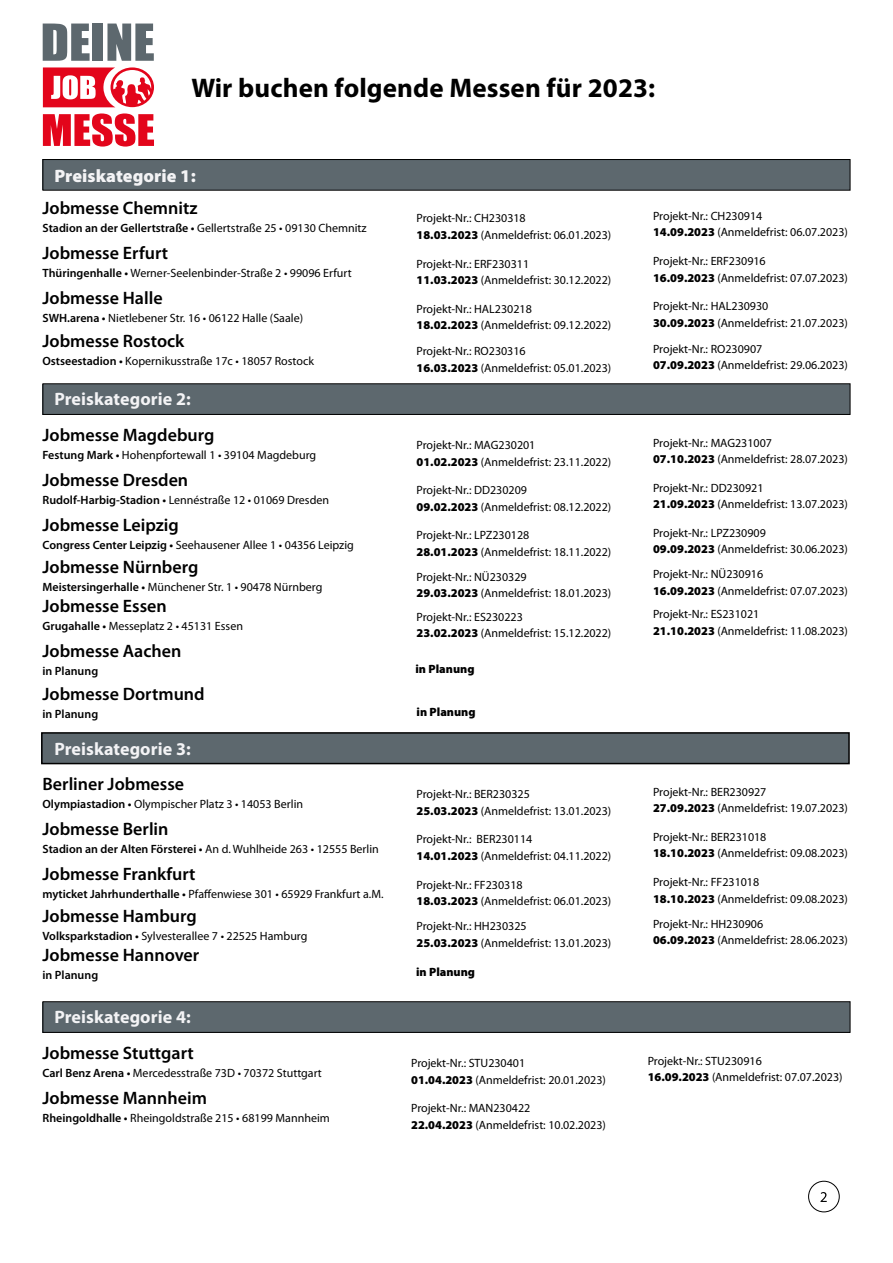
<style>
.page{position:relative;width:893px;height:1263px;background:#fff}
.page>*{position:absolute;margin:0;border:0;box-sizing:border-box;transform-origin:0 0}
.t1{font:700 27px "Myriad Pro";letter-spacing:.005em;color:#000}
.t2{font:600 18px "Myriad Pro";color:#000}
.t3{font:700 18px "Myriad Pro";letter-spacing:.005em;color:#f3f3f5}
.t4{font:900 18px "Myriad Pro";letter-spacing:.005em;color:#f3f3f5}
.t5{font:12px/16.5px "Myriad Pro";color:#000}
.t6{font:900 12px "Myriad Pro";color:#000}
.t7{font:600 12px "Myriad Pro";color:#000}
.s1{font-weight:600}
.s2{font-weight:900}
</style>
<div class="page">
<svg style="left:42px;top:159px;width:809px;height:32px;background:#586268"></svg>
<div style="left:808px;top:1181px;width:32px;height:31px;border:1px solid #000;border-radius:50%"></div>
<svg style="left:820px;top:1192px;width:7px;height:10px"></svg>
<svg style="left:43px;top:24px;width:47px;height:37px"></svg>
<div style="left:93px;top:24px;width:10px;height:37px;background:#5d686e"></div>
<svg style="left:107px;top:24px;width:47px;height:37px"></svg>
<svg style="left:43px;top:113px;width:111px;height:34px"></svg>
<svg style="left:43px;top:67px;width:111px;height:40px"></svg>
<svg style="left:42px;top:383px;width:809px;height:32px;background:#586268"></svg>
<div style="left:42px;top:733px;width:807px;height:30px;background:#5d686e"></div>
<div style="left:41px;top:732px;width:809px;height:32px;border:2px solid #000"></div>
<svg style="left:42px;top:1001px;width:809px;height:32px;background:#586267"></svg>
<h1 class="t1" style="left:191px;top:70px;width:465px">Wir buchen folgende Messen für 2023:</h1>
<h2 class="t4" style="left:54px;top:164px;width:143px">Preiskategorie 1:</h2>
<h2 class="t2" style="left:43px;top:197px;width:157px">Jobmesse Chemnitz</h2>
<p class="t5" style="left:43px;top:220px;width:326px"><span class="s1">Stadion an der Gellertstraße •</span> Gellertstraße 25 • 09130 Chemnitz</p>
<p class="t5" style="left:653px;top:207px;width:196px">Projekt-Nr.: CH230914<br><span class="s2">14.09.2023</span> (Anmeldefrist: 06.07.2023)</p>
<p class="t5" style="left:416px;top:210px;width:196px">Projekt-Nr.: CH230318<br><span class="s2">18.03.2023</span> (Anmeldefrist: 06.01.2023)</p>
<h2 class="t2" style="left:43px;top:242px;width:127px">Jobmesse Erfurt</h2>
<p class="t5" style="left:43px;top:265px;width:311px"><span class="s1">Thüringenhalle •</span> Werner-Seelenbinder-Straße 2 • 99096 Erfurt</p>
<p class="t5" style="left:653px;top:253px;width:196px">Projekt-Nr.: ERF230916<br><span class="s2">16.09.2023</span> (Anmeldefrist: 07.07.2023)</p>
<p class="t5" style="left:416px;top:300px;width:196px">Projekt-Nr.: HAL230218<br><span class="s2">18.02.2023</span> (Anmeldefrist: 09.12.2022)</p>
<p class="t5" style="left:416px;top:255px;width:196px">Projekt-Nr.: ERF230311<br><span class="s2">11.03.2023</span> (Anmeldefrist: 30.12.2022)</p>
<h2 class="t2" style="left:43px;top:287px;width:122px">Jobmesse Halle</h2>
<p class="t5" style="left:43px;top:310px;width:262px"><span class="s1">SWH.arena •</span> Nietlebener Str. 16 • 06122 Halle (Saale)</p>
<p class="t5" style="left:653px;top:298px;width:196px">Projekt-Nr.: HAL230930<br><span class="s2">30.09.2023</span> (Anmeldefrist: 21.07.2023)</p>
<h2 class="t2" style="left:43px;top:329px;width:143px">Jobmesse Rostock</h2>
<p class="t5" style="left:43px;top:352px;width:273px"><span class="s1">Ostseestadion •</span> Kopernikusstraße 17c • 18057 Rostock</p>
<p class="t5" style="left:653px;top:340px;width:196px">Projekt-Nr.: RO230907<br><span class="s2">07.09.2023</span> (Anmeldefrist: 29.06.2023)</p>
<p class="t5" style="left:416px;top:343px;width:196px">Projekt-Nr.: RO230316<br><span class="s2">16.03.2023</span> (Anmeldefrist: 05.01.2023)</p>
<h2 class="t3" style="left:54px;top:388px;width:138px">Preiskategorie 2:</h2>
<h2 class="t2" style="left:43px;top:423px;width:173px">Jobmesse Magdeburg</h2>
<p class="t5" style="left:43px;top:446px;width:275px"><span class="s1">Festung Mark •</span> Hohenpfortewall 1 • 39104 Magdeburg</p>
<p class="t5" style="left:653px;top:434px;width:196px">Projekt-Nr.: MAG231007<br><span class="s2">07.10.2023</span> (Anmeldefrist: 28.07.2023)</p>
<p class="t5" style="left:416px;top:482px;width:196px">Projekt-Nr.: DD230209<br><span class="s2">09.02.2023</span> (Anmeldefrist: 08.12.2022)</p>
<p class="t5" style="left:416px;top:437px;width:196px">Projekt-Nr.: MAG230201<br><span class="s2">01.02.2023</span> (Anmeldefrist: 23.11.2022)</p>
<h2 class="t2" style="left:43px;top:468px;width:147px">Jobmesse Dresden</h2>
<p class="t5" style="left:43px;top:491px;width:288px"><span class="s1">Rudolf-Harbig-Stadion •</span> Lennéstraße 12 • 01069 Dresden</p>
<p class="t5" style="left:653px;top:479px;width:196px">Projekt-Nr.: DD230921<br><span class="s2">21.09.2023</span> (Anmeldefrist: 13.07.2023)</p>
<p class="t5" style="left:416px;top:527px;width:196px">Projekt-Nr.: LPZ230128<br><span class="s2">28.01.2023</span> (Anmeldefrist: 18.11.2022)</p>
<h2 class="t2" style="left:43px;top:513px;width:138px">Jobmesse Leipzig</h2>
<p class="t5" style="left:43px;top:536px;width:313px"><span class="s1">Congress Center Leipzig •</span> Seehausener Allee 1 • 04356 Leipzig</p>
<p class="t5" style="left:653px;top:524px;width:196px">Projekt-Nr.: LPZ230909<br><span class="s2">09.09.2023</span> (Anmeldefrist: 30.06.2023)</p>
<h2 class="t2" style="left:43px;top:555px;width:157px">Jobmesse Nürnberg</h2>
<p class="t5" style="left:43px;top:578px;width:281px"><span class="s1">Meistersingerhalle •</span> Münchener Str. 1 • 90478 Nürnberg</p>
<h2 class="t2" style="left:43px;top:595px;width:126px">Jobmesse Essen</h2>
<p class="t5" style="left:43px;top:618px;width:202px"><span class="s1">Grugahalle •</span> Messeplatz 2 • 45131 Essen</p>
<h2 class="t2" style="left:43px;top:640px;width:140px">Jobmesse Aachen</h2>
<p class="t7" style="left:43px;top:663px;width:57px">in Planung</p>
<h2 class="t2" style="left:43px;top:682px;width:164px">Jobmesse Dortmund</h2>
<p class="t7" style="left:43px;top:706px;width:57px">in Planung</p>
<h2 class="t3" style="left:54px;top:737px;width:138px">Preiskategorie 3:</h2>
<h2 class="t2" style="left:43px;top:772px;width:143px">Berliner Jobmesse</h2>
<p class="t5" style="left:43px;top:795px;width:262px"><span class="s1">Olympiastadion •</span> Olympischer Platz 3 • 14053 Berlin</p>
<h2 class="t2" style="left:43px;top:817px;width:127px">Jobmesse Berlin</h2>
<p class="t5" style="left:43px;top:841px;width:338px"><span class="s1">Stadion an der Alten Försterei •</span> An d. Wuhlheide 263 • 12555 Berlin</p>
<p class="t5" style="left:416px;top:568px;width:196px">Projekt-Nr.: NÜ230329<br><span class="s2">29.03.2023</span> (Anmeldefrist: 18.01.2023)</p>
<p class="t5" style="left:416px;top:608px;width:196px">Projekt-Nr.: ES230223<br><span class="s2">23.02.2023</span> (Anmeldefrist: 15.12.2022)</p>
<p class="t6" style="left:415px;top:661px;width:61px">in Planung</p>
<p class="t6" style="left:416px;top:704px;width:61px">in Planung</p>
<p class="t5" style="left:416px;top:786px;width:196px">Projekt-Nr.: BER230325<br><span class="s2">25.03.2023</span> (Anmeldefrist: 13.01.2023)</p>
<p class="t5" style="left:416px;top:831px;width:196px">Projekt-Nr.: BER230114<br><span class="s2">14.01.2023</span> (Anmeldefrist: 04.11.2022)</p>
<p class="t5" style="left:653px;top:566px;width:196px">Projekt-Nr.: NÜ230916<br><span class="s2">16.09.2023</span> (Anmeldefrist: 07.07.2023)</p>
<p class="t5" style="left:653px;top:606px;width:196px">Projekt-Nr.: ES231021<br><span class="s2">21.10.2023</span> (Anmeldefrist: 11.08.2023)</p>
<p class="t5" style="left:653px;top:783px;width:196px">Projekt-Nr.: BER230927<br><span class="s2">27.09.2023</span> (Anmeldefrist: 19.07.2023)</p>
<p class="t5" style="left:653px;top:828px;width:196px">Projekt-Nr.: BER231018<br><span class="s2">18.10.2023</span> (Anmeldefrist: 09.08.2023)</p>
<h2 class="t2" style="left:43px;top:863px;width:155px">Jobmesse Frankfurt</h2>
<p class="t5" style="left:43px;top:886px;width:342px"><span class="s1">myticket Jahrhunderthalle •</span> Pfaffenwiese 301 • 65929 Frankfurt a.M.</p>
<p class="t5" style="left:653px;top:873px;width:196px">Projekt-Nr.: FF231018<br><span class="s2">18.10.2023</span> (Anmeldefrist: 09.08.2023)</p>
<p class="t5" style="left:416px;top:917px;width:196px">Projekt-Nr.: HH230325<br><span class="s2">25.03.2023</span> (Anmeldefrist: 13.01.2023)</p>
<p class="t5" style="left:416px;top:876px;width:196px">Projekt-Nr.: FF230318<br><span class="s2">18.03.2023</span> (Anmeldefrist: 06.01.2023)</p>
<h2 class="t2" style="left:43px;top:904px;width:156px">Jobmesse Hamburg</h2>
<p class="t5" style="left:43px;top:927px;width:266px"><span class="s1">Volksparkstadion •</span> Sylvesterallee 7 • 22525 Hamburg</p>
<p class="t5" style="left:653px;top:915px;width:196px">Projekt-Nr.: HH230906<br><span class="s2">06.09.2023</span> (Anmeldefrist: 28.06.2023)</p>
<h2 class="t2" style="left:43px;top:944px;width:158px">Jobmesse Hannover</h2>
<p class="t7" style="left:43px;top:968px;width:57px">in Planung</p>
<h2 class="t3" style="left:54px;top:1005px;width:138px">Preiskategorie 4:</h2>
<p class="t6" style="left:416px;top:964px;width:61px">in Planung</p>
<h2 class="t2" style="left:43px;top:1041px;width:153px">Jobmesse Stuttgart</h2>
<p class="t5" style="left:43px;top:1064px;width:281px"><span class="s1">Carl Benz Arena •</span> Mercedesstraße 73D • 70372 Stuttgart</p>
<p class="t5" style="left:648px;top:1052px;width:196px">Projekt-Nr.: STU230916<br><span class="s2">16.09.2023</span> (Anmeldefrist: 07.07.2023)</p>
<p class="t5" style="left:411px;top:1100px;width:196px">Projekt-Nr.: MAN230422<br><span class="s2">22.04.2023</span> (Anmeldefrist: 10.02.2023)</p>
<p class="t5" style="left:411px;top:1055px;width:196px">Projekt-Nr.: STU230401<br><span class="s2">01.04.2023</span> (Anmeldefrist: 20.01.2023)</p>
<h2 class="t2" style="left:43px;top:1086px;width:166px">Jobmesse Mannheim</h2>
<p class="t5" style="left:43px;top:1109px;width:289px"><span class="s1">Rheingoldhalle •</span> Rheingoldstraße 215 • 68199 Mannheim</p>
</div>
